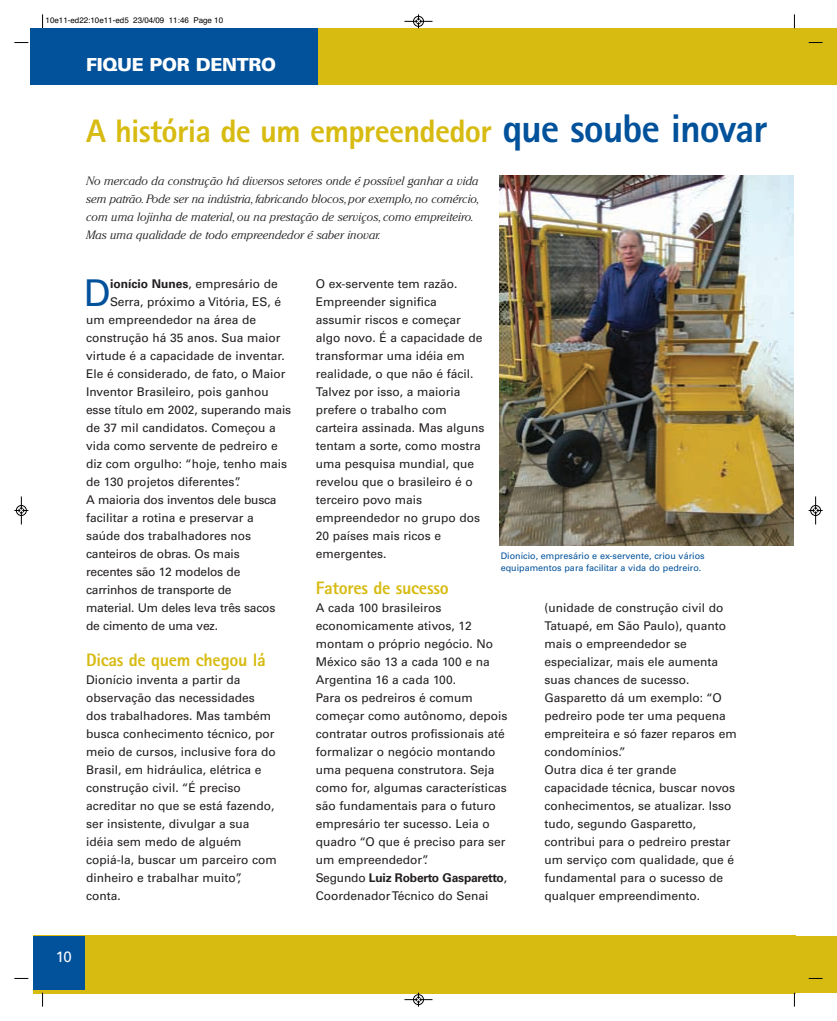
<style>
.page{position:relative;width:837px;height:1021px;background:#fff}
.page>*{position:absolute;margin:0;border:0;box-sizing:border-box;transform-origin:0 0}
.t1{font:36.9px "Univers";color:#01519b}
.t2{font:800 32.5px "Rotis Sans Serif";letter-spacing:-.02em;color:#d7bb11}
.t3{font:800 18px "Rotis Sans Serif";letter-spacing:-.015em;color:#d7bb11}
.t4{font:900 18px "Univers";letter-spacing:-.02em;color:#fff}
.t5{font:15px "Univers";color:#fff}
.t6{font:12px/18px "Univers";color:#231f20}
.t7{font:italic 300 12px/18px "Cheltenham";color:#231f20}
.t8{font:9px/12px "Univers";color:#01519b}
.t9{font:8px "Helvetica";color:#000}
.s1{font-size:40px;color:#01519b}
.s2{font-weight:700}
</style>
<div class="page">
<div style="left:43px;top:28px;width:793px;height:57px;background:#d7bb11"></div>
<div style="left:30px;top:28px;width:287px;height:57px;background:#01519b"></div>
<div style="left:794px;top:935px;width:42px;height:57px;background:#d7bb11"></div>
<div style="left:33px;top:935px;width:761px;height:58px;background:#d7bb11"></div>
<div style="left:33px;top:935px;width:52px;height:54px;background:#01519b"></div>
<img style="left:499px;top:176px;width:294px;height:370px">
<svg style="left:42px;top:14px;width:1px;height:14px"></svg>
<svg style="left:14px;top:42px;width:14px;height:1px"></svg>
<svg style="left:793px;top:14px;width:2px;height:14px"></svg>
<svg style="left:808px;top:42px;width:14px;height:1px"></svg>
<svg style="left:42px;top:992px;width:1px;height:14px"></svg>
<svg style="left:14px;top:978px;width:14px;height:1px"></svg>
<svg style="left:793px;top:992px;width:2px;height:14px"></svg>
<svg style="left:808px;top:978px;width:14px;height:1px"></svg>
<svg style="left:404px;top:14px;width:28px;height:14px"></svg>
<svg style="left:404px;top:992px;width:28px;height:14px"></svg>
<svg style="left:14px;top:496px;width:14px;height:28px"></svg>
<svg style="left:808px;top:496px;width:14px;height:28px"></svg>
<p class="t9" style="left:46px;top:18px;width:179px">10e11-ed22:10e11-ed5 23/04/09 11:46 Page 10</p>
<p class="t4" style="left:86px;top:57px;width:191px">FIQUE POR DENTRO</p>
<p class="t2" style="left:86px;top:120px;width:682px">A história de um empreendedor <span class="s1">que soube inovar</span></p>
<p class="t7" style="left:86px;top:173px;width:395px">No mercado da construção há diversos setores onde é possível ganhar a vida sem patrão. Pode ser na indústria, fabricando blocos, por exemplo, no comércio, com uma lojinha de material, ou na prestação de serviços, como empreiteiro.<br>Mas uma qualidade de todo empreendedor é saber inovar.</p>
<p class="t1" style="left:84px;top:279px;width:28px">D</p>
<p class="t6" style="left:110px;top:275px;width:169px"><span class="s2">ionício Nunes</span>, empresário de</p>
<p class="t6" style="left:110px;top:293px;width:172px">Serra, próximo a Vitória, ES, é</p>
<p class="t6" style="left:86px;top:311px;width:172px">um empreendedor na área de</p>
<p class="t6" style="left:86px;top:329px;width:196px">construção há 35 anos. Sua maior</p>
<p class="t6" style="left:86px;top:347px;width:200px">virtude é a capacidade de inventar.</p>
<p class="t6" style="left:86px;top:365px;width:201px">Ele é considerado, de fato, o Maior</p>
<p class="t6" style="left:86px;top:383px;width:184px">Inventor Brasileiro, pois ganhou</p>
<p class="t6" style="left:86px;top:401px;width:206px">esse título em 2002, superando mais</p>
<p class="t6" style="left:86px;top:419px;width:191px">de 37 mil candidatos. Começou a</p>
<p class="t6" style="left:86px;top:437px;width:193px">vida como servente de pedreiro e</p>
<p class="t6" style="left:86px;top:455px;width:203px">diz com orgulho: “hoje, tenho mais</p>
<p class="t6" style="left:86px;top:473px;width:156px">de 130 projetos diferentes”.</p>
<p class="t6" style="left:86px;top:491px;width:192px">A maioria dos inventos dele busca</p>
<p class="t6" style="left:86px;top:509px;width:169px">facilitar a rotina e preservar a</p>
<p class="t6" style="left:86px;top:527px;width:166px">saúde dos trabalhadores nos</p>
<p class="t6" style="left:86px;top:545px;width:155px">canteiros de obras. Os mais</p>
<p class="t6" style="left:86px;top:563px;width:156px">recentes são 12 modelos de</p>
<p class="t6" style="left:86px;top:581px;width:147px">carrinhos de transporte de</p>
<p class="t6" style="left:86px;top:599px;width:191px">material. Um deles leva três sacos</p>
<p class="t6" style="left:86px;top:617px;width:133px">de cimento de uma vez.</p>
<p class="t3" style="left:86px;top:653px;width:181px">Dicas de quem chegou lá</p>
<p class="t6" style="left:86px;top:671px;width:192px">Dionício inventa a partir da observação das necessidades dos trabalhadores. Mas também busca conhecimento técnico, por meio de cursos, inclusive fora do<br>Brasil, em hidráulica, elétrica e construção civil. “É preciso acreditar no que se está fazendo, ser insistente, divulgar a sua idéia sem medo de alguém copiá-la, buscar um parceiro com dinheiro e trabalhar muito”, conta.</p>
<p class="t5" style="left:56px;top:951px;width:17px">10</p>
<p class="t6" style="left:315px;top:275px;width:170px">O ex-servente tem razão.<br>Empreender significa assumir riscos e começar algo novo. É a capacidade de transformar uma idéia em realidade, o que não é fácil.<br>Talvez por isso, a maioria prefere o trabalho com carteira assinada. Mas alguns tentam a sorte, como mostra uma pesquisa mundial, que revelou que o brasileiro é o terceiro povo mais empreendedor no grupo dos<br>20 países mais ricos e emergentes.</p>
<p class="t3" style="left:315px;top:581px;width:134px">Fatores de sucesso</p>
<p class="t6" style="left:315px;top:599px;width:193px">A cada 100 brasileiros economicamente ativos, 12 montam o próprio negócio. No<br>México são 13 a cada 100 e na<br>Argentina 16 a cada 100.<br>Para os pedreiros é comum começar como autônomo, depois contratar outros profissionais até formalizar o negócio montando uma pequena construtora. Seja como for, algumas características são fundamentais para o futuro empresário ter sucesso. Leia o quadro “O que é preciso para ser um empreendedor”.<br>Segundo <span class="s2">Luiz Roberto Gasparetto</span>,<br>Coordenador Técnico do Senai</p>
<p class="t6" style="left:544px;top:599px;width:194px">(unidade de construção civil do<br>Tatuapé, em São Paulo), quanto mais o empreendedor se especializar, mais ele aumenta suas chances de sucesso.<br>Gasparetto dá um exemplo: “O pedreiro pode ter uma pequena empreiteira e só fazer reparos em condomínios.”<br>Outra dica é ter grande capacidade técnica, buscar novos conhecimentos, se atualizar. Isso tudo, segundo Gasparetto, contribui para o pedreiro prestar um serviço com qualidade, que é fundamental para o sucesso de qualquer empreendimento.</p>
<p class="t8" style="left:500px;top:550px;width:205px">Dionício, empresário e ex-servente, criou vários equipamentos para facilitar a vida do pedreiro.</p>
</div>
